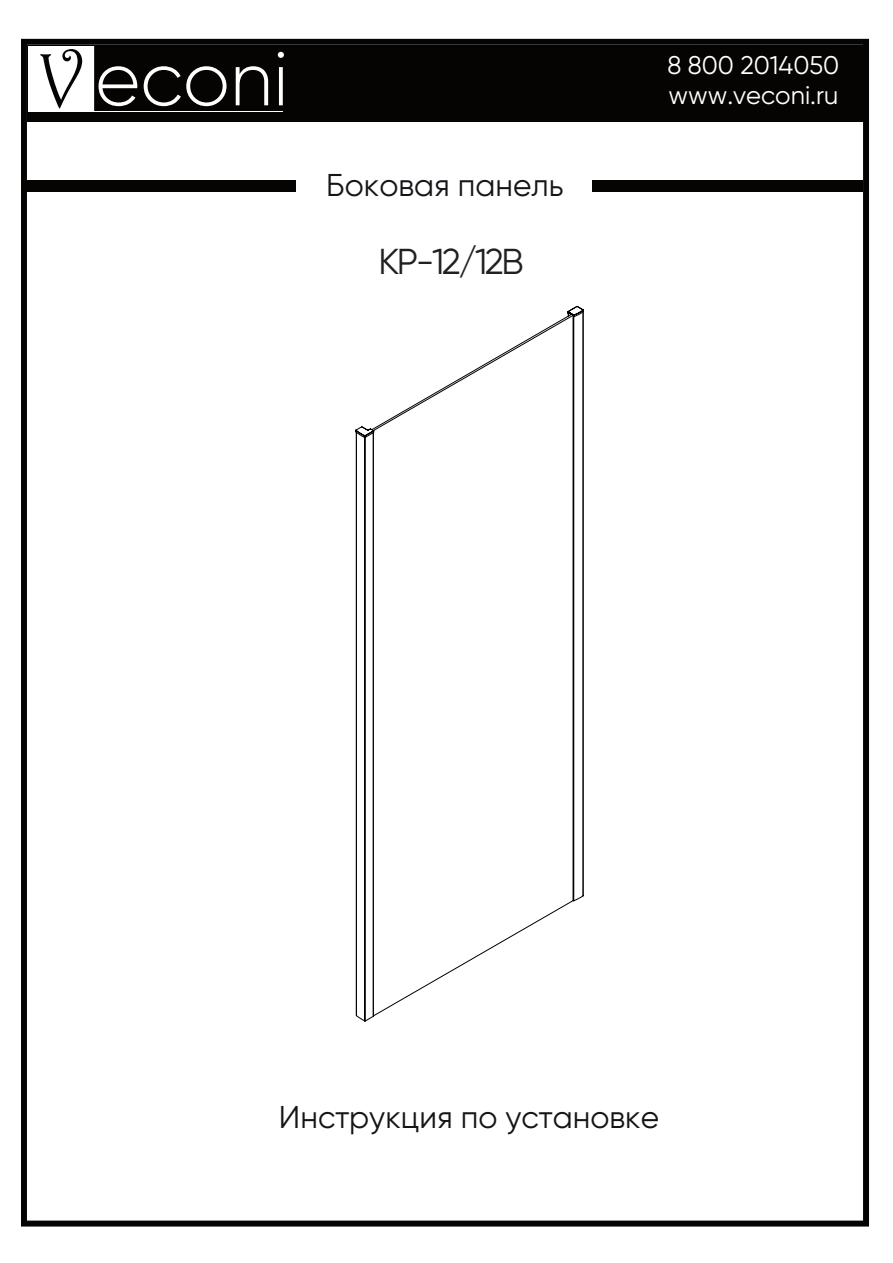
<style>
.page{position:relative;width:893px;height:1263px;background:#fff}
.page>*{position:absolute;margin:0;border:0;box-sizing:border-box;transform-origin:0 0}
.t1{font:36px "Gilroy";letter-spacing:-.065em;color:#231f20}
.t2{font:31.5px "Gilroy";color:#171419}
.t3{font:25.5px/29.8px "Gilroy";color:#fff}
</style>
<div class="page">
<div style="left:21px;top:39px;width:848px;height:1187px;border:6px solid #060303"></div>
<div style="left:27px;top:45px;width:836px;height:77px;background:#060303"></div>
<svg style="left:28px;top:46px;width:109px;height:66px"></svg>
<svg style="left:144px;top:66px;width:83px;height:40px"></svg>
<svg style="left:236px;top:66px;width:32px;height:39px"></svg>
<div style="left:592px;top:181px;width:271px;height:11px;background:#060303"></div>
<div style="left:25px;top:181px;width:271px;height:11px;background:#060303"></div>
<hr style="left:75px;top:111px;width:208px;height:1px;background:#fff">
<svg style="left:278px;top:52px;width:6px;height:53px"></svg>
<svg style="left:356px;top:305px;width:228px;height:717px"></svg>
<svg style="left:566px;top:311px;width:18px;height:591px"></svg>
<p class="t2" style="left:326px;top:165px;width:239px">Боковая панель</p>
<p class="t1" style="left:378px;top:240px;width:147px">KP-12/12B</p>
<p class="t3" style="left:667px;top:50px;width:173px">8 800 2014050 www.veconi.ru</p>
<p class="t2" style="left:279px;top:1097px;width:382px">Инструкция по установке</p>
</div>
